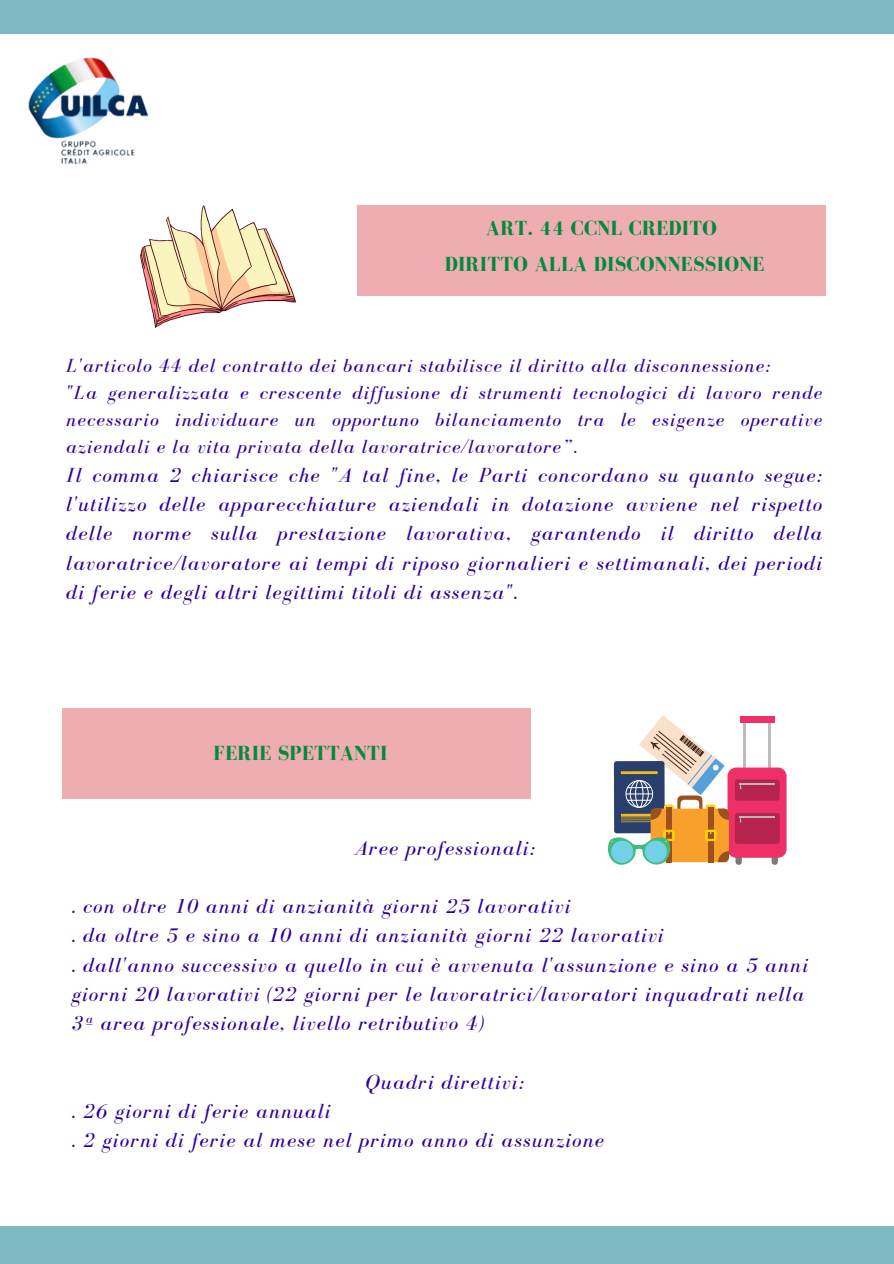
<style>
.page{position:relative;width:894px;height:1264px;background:#fff}
.page>*{position:absolute;margin:0;border:0;box-sizing:border-box;transform-origin:0 0}
.t1{font:italic 21px/29.2px "Bodoni FLF";letter-spacing:.06em;color:#310099}
.t2{font:700 21px "Bodoni FLF";letter-spacing:.01em;color:#008b3c}
.t3{font:700 21px "Bodoni FLF";letter-spacing:.01em;color:#038a3a}
.t4{font:italic 19.5px/27px "Bodoni FLF";letter-spacing:.06em;color:#310099;text-align:justify}
</style>
<div class="page">
<div style="left:0;top:1225px;width:893px;height:38px;background:#7eb9c3"></div>
<div style="left:0;top:0;width:893px;height:33px;background:#7eb9c3"></div>
<div style="left:62px;top:708px;width:468px;height:90px;background:#eeadb0"></div>
<img style="left:0;top:33px;width:181px;height:131px">
<div style="left:613px;top:761px;width:51px;height:72px;background:#29406d;border-radius:3px"></div>
<hr style="left:620px;top:771px;width:37px;height:3px;background:#f6ba1a">
<hr style="left:620px;top:813px;width:37px;height:3px;background:#f6ba1a">
<hr style="left:620px;top:817px;width:37px;height:1px;background:#f6ba1a">
<hr style="left:620px;top:819px;width:37px;height:1px;background:#f6ba1a">
<hr style="left:620px;top:821px;width:37px;height:1px;background:#f6ba1a">
<svg style="left:771px;top:854px;width:6px;height:10px"></svg>
<svg style="left:735px;top:854px;width:6px;height:10px"></svg>
<hr style="left:768px;top:719px;width:2px;height:50px;background:#bdbcbc">
<hr style="left:743px;top:719px;width:2px;height:50px;background:#bdbcbc">
<div style="left:727px;top:767px;width:59px;height:90px;background:#ef3068;border-radius:8px"></div>
<div style="left:739px;top:716px;width:35px;height:6px;background:#ef3068"></div>
<div style="left:734px;top:779px;width:45px;height:21px;background:#b6234c;border-radius:3px"></div>
<div style="left:734px;top:813px;width:45px;height:30px;background:#b6234c;border-radius:3px"></div>
<hr style="left:739px;top:816px;width:35px;height:2px;background:#b8b9b7">
<hr style="left:739px;top:783px;width:35px;height:2px;background:#b8b9b7">
<div style="left:650px;top:808px;width:78px;height:54px;background:#f8a02b;border-radius:5px"></div>
<svg style="left:625px;top:715px;width:103px;height:104px"></svg>
<svg style="left:718px;top:851px;width:10px;height:11px"></svg>
<div style="left:707px;top:807px;width:6px;height:56px;background:#9c511b"></div>
<div style="left:666px;top:807px;width:5px;height:56px;background:#9c511b"></div>
<svg style="left:705px;top:829px;width:11px;height:12px"></svg>
<svg style="left:608px;top:829px;width:66px;height:35px"></svg>
<div style="left:357px;top:205px;width:468px;height:90px;background:#eeadb0"></div>
<img style="left:140px;top:205px;width:156px;height:123px">
<p class="t2" style="left:486px;top:216px;width:232px">ART. 44 CCNL CREDITO</p>
<p class="t2" style="left:444px;top:252px;width:321px">DIRITTO ALLA DISCONNESSIONE</p>
<p class="t4" style="left:66px;top:351px;width:705px">L'articolo 44 del contratto dei bancari stabilisce il diritto alla disconnessione:</p>
<h1 class="t4" style="left:66px;top:378px;width:757px">"La generalizzata e crescente diffusione di strumenti tecnologici di lavoro rende necessario individuare un opportuno bilanciamento tra le esigenze operative aziendali e la vita privata della lavoratrice/lavoratore”.</h1>
<p class="t1" style="left:66px;top:460px;width:757px;text-align:justify">Il comma 2 chiarisce che "A tal fine, le Parti concordano su quanto segue: l'utilizzo delle apparecchiature aziendali in dotazione avviene nel rispetto delle norme sulla prestazione lavorativa, garantendo il diritto della lavoratrice/lavoratore ai tempi di riposo giornalieri e settimanali, dei periodi di ferie e degli altri legittimi titoli di assenza".</p>
<p class="t3" style="left:213px;top:742px;width:175px">FERIE SPETTANTI</p>
<p class="t1" style="left:354px;top:832px;width:182px">Aree professionali:</p>
<p class="t1" style="left:71px;top:891px;width:500px">. con oltre 10 anni di anzianità giorni 25 lavorativi</p>
<h1 class="t1" style="left:71px;top:920px;width:593px">. da oltre 5 e sino a 10 anni di anzianità giorni 22 lavorativi</h1>
<h1 class="t1" style="left:71px;top:949px;width:737px">. dall'anno successivo a quello in cui è avvenuta l'assunzione e sino a 5 anni giorni 20 lavorativi (22 giorni per le lavoratrici/lavoratori inquadrati nella<br>3ª area professionale, livello retributivo 4)</h1>
<p class="t1" style="left:365px;top:1066px;width:160px">Quadri direttivi:</p>
<p class="t1" style="left:71px;top:1096px;width:260px">. 26 giorni di ferie annuali</p>
<p class="t1" style="left:71px;top:1125px;width:534px">. 2 giorni di ferie al mese nel primo anno di assunzione</p>
</div>
